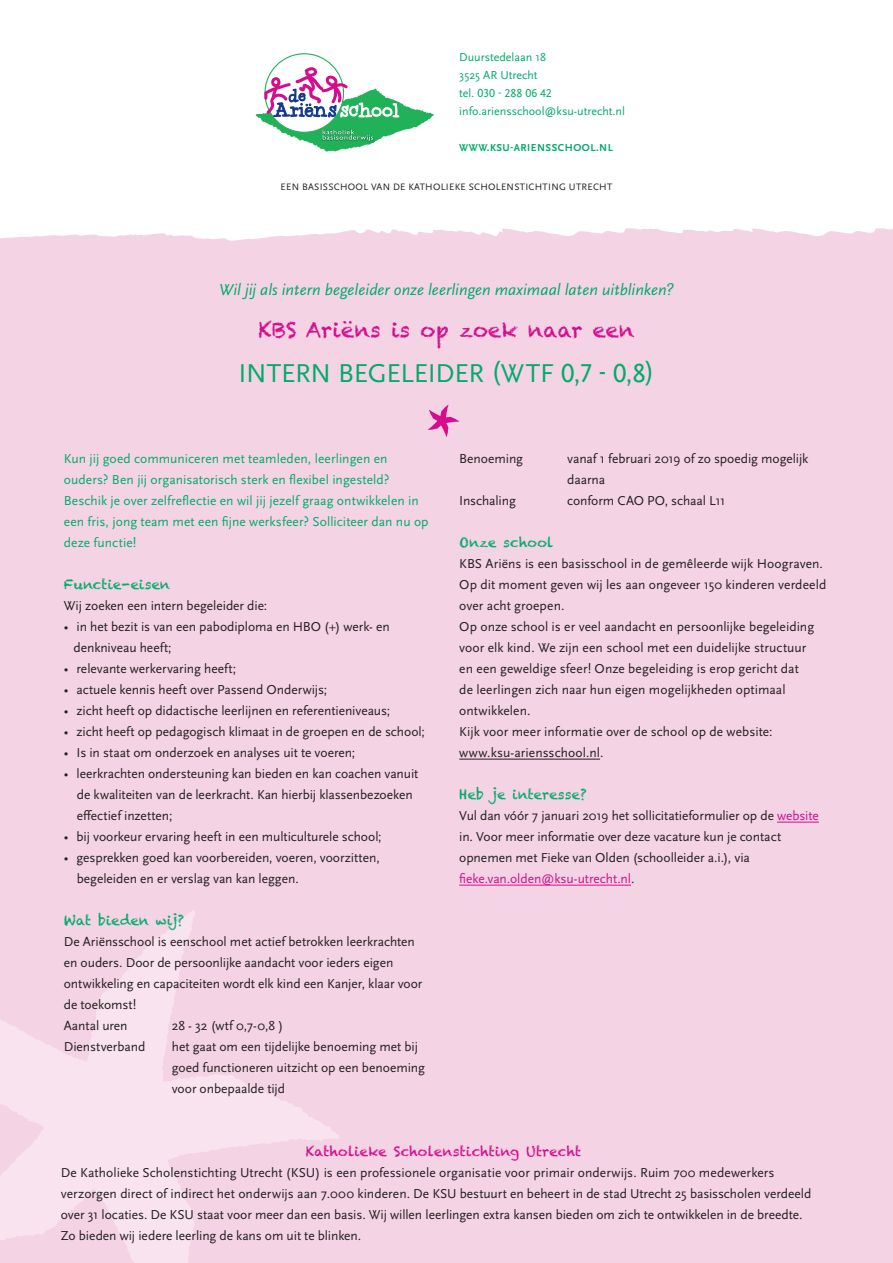
<style>
.page{position:relative;width:893px;height:1263px;background:#fff}
.page>*{position:absolute;margin:0;border:0;box-sizing:border-box;transform-origin:0 0}
.t1{font:27px "Scala Sans Pro";letter-spacing:-.01em;color:#00ab6b}
.t2{font:21px "Chalkduster";color:#d50d8c}
.t3{font:italic 16.5px "Scala Sans Pro";color:#00ab6b}
.t4{font:13.5px/21px "Scala Sans Pro";color:#231f20}
.t5{font:13.5px/21px "Scala Sans Pro";letter-spacing:.005em;color:#00ab6b}
.t6{font:13.5px "Chalkduster";letter-spacing:.01em;color:#00ab6b}
.t7{font:13.5px "Chalkduster";letter-spacing:.01em;color:#d50d8c}
.t8{font:12px/18px "Scala Sans Pro";color:#00ab6b}
.t9{font:700 10.5px "Scala Sans Pro";letter-spacing:.05em;color:#00ab6b}
.t10{font:9.75px "Scala Sans Pro";letter-spacing:.03em;color:#231f20}
.s1{color:#d50d8c}
</style>
<div class="page">
<div style="left:0;top:225px;width:893px;height:1038px;background:#f4d3e4"></div>
<svg style="left:0;top:911px;width:339px;height:352px"></svg>
<hr style="left:459px;top:759px;width:141px;height:1px;background:#231f20">
<hr style="left:777px;top:822px;width:42px;height:1px;background:#d50d8c">
<hr style="left:459px;top:885px;width:172px;height:1px;background:#d50d8c">
<svg style="left:428px;top:405px;width:31px;height:32px"></svg>
<svg style="left:0;top:53px;width:893px;height:188px"></svg>
<div style="left:265px;top:54px;width:78px;height:78px;background:#fff;border-radius:50%"></div>
<svg style="left:256px;top:67px;width:178px;height:85px"></svg>
<p class="t8" style="left:459px;top:48px;width:167px">Duurstedelaan 18<br>3525 AR Utrecht<br>tel. 030 - 288 06 42 info.ariensschool@ksu-utrecht.nl</p>
<p class="t9" style="left:459px;top:141px;width:155px">WWW.KSU-ARIENSSCHOOL.NL</p>
<p class="t10" style="left:281px;top:181px;width:333px">EEN BASISSCHOOL VAN DE KATHOLIEKE SCHOLENSTICHTING UTRECHT</p>
<p class="t3" style="left:219px;top:280px;width:456px">Wil jij als intern begeleider onze leerlingen maximaal laten uitblinken?</p>
<h2 class="t2" style="left:258px;top:317px;width:378px">KBS Ariëns is op zoek naar een</h2>
<h1 class="t1" style="left:239px;top:357px;width:417px">INTERN BEGELEIDER (WTF 0,7 - 0,8)</h1>
<p class="t5" style="left:64px;top:448px;width:366px">Kun jij goed communiceren met teamleden, leerlingen en ouders? Ben jij organisatorisch sterk en flexibel ingesteld?<br>Beschik je over zelfreflectie en wil jij jezelf graag ontwikkelen in een fris, jong team met een fijne werksfeer? Solliciteer dan nu op deze functie!</p>
<p class="t6" style="left:64px;top:576px;width:108px">Functie-eisen</p>
<p class="t4" style="left:64px;top:595px;width:205px">Wij zoeken een intern begeleider die:</p>
<p class="t4" style="left:73px;top:616px;width:318px;text-indent:-10px">• in het bezit is van een pabodiploma en HBO (+) werk- en denkniveau heeft;</p>
<p class="t4" style="left:64px;top:658px;width:174px">• relevante werkervaring heeft;</p>
<p class="t4" style="left:64px;top:679px;width:265px">• actuele kennis heeft over Passend Onderwijs;</p>
<p class="t4" style="left:64px;top:700px;width:328px">• zicht heeft op didactische leerlijnen en referentieniveaus;</p>
<p class="t4" style="left:64px;top:721px;width:363px">• zicht heeft op pedagogisch klimaat in de groepen en de school;</p>
<p class="t4" style="left:64px;top:742px;width:293px">• Is in staat om onderzoek en analyses uit te voeren;</p>
<p class="t4" style="left:77px;top:763px;width:343px;text-indent:-13px">• leerkrachten ondersteuning kan bieden en kan coachen vanuit de kwaliteiten van de leerkracht. Kan hierbij klassenbezoeken effectief inzetten;</p>
<p class="t4" style="left:64px;top:826px;width:319px">• bij voorkeur ervaring heeft in een multiculturele school;</p>
<p class="t4" style="left:77px;top:847px;width:304px;text-indent:-13px">• gesprekken goed kan voorbereiden, voeren, voorzitten, begeleiden en er verslag van kan leggen.</p>
<p class="t6" style="left:64px;top:912px;width:122px">Wat bieden wij?</p>
<p class="t4" style="left:64px;top:931px;width:360px">De Ariënsschool is eenschool met actief betrokken leerkrachten en ouders. Door de persoonlijke aandacht voor ieders eigen ontwikkeling en capaciteiten wordt elk kind een Kanjer, klaar voor de toekomst!<br>Aantal uren</p>
<p class="t4" style="left:172px;top:1015px;width:113px">28 - 32 (wtf 0,7-0,8 )</p>
<p class="t4" style="left:64px;top:1036px;width:83px">Dienstverband</p>
<p class="t4" style="left:172px;top:1036px;width:255px">het gaat om een tijdelijke benoeming met bij goed functioneren uitzicht op een benoeming voor onbepaalde tijd</p>
<p class="t4" style="left:459px;top:448px;width:65px">Benoeming</p>
<p class="t4" style="left:567px;top:448px;width:243px">vanaf 1 februari 2019 of zo spoedig mogelijk daarna</p>
<p class="t4" style="left:459px;top:490px;width:58px">Inschaling</p>
<p class="t4" style="left:567px;top:490px;width:160px">conform CAO PO, schaal L11</p>
<p class="t6" style="left:459px;top:534px;width:96px">Onze school</p>
<p class="t4" style="left:459px;top:553px;width:369px">KBS Ariëns is een basisschool in de gemêleerde wijk Hoograven.<br>Op dit moment geven wij les aan ongeveer 150 kinderen verdeeld over acht groepen.<br>Op onze school is er veel aandacht en persoonlijke begeleiding voor elk kind. We zijn een school met een duidelijke structuur<br>en een geweldige sfeer! Onze begeleiding is erop gericht dat<br>de leerlingen zich naar hun eigen mogelijkheden optimaal ontwikkelen.<br>Kijk voor meer informatie over de school op de website: www.ksu-ariensschool.nl.</p>
<p class="t6" style="left:459px;top:786px;width:129px">Heb je interesse?</p>
<p class="t4" style="left:459px;top:805px;width:361px">Vul dan vóór 7 januari 2019 het sollicitatieformulier op de <span class="s1">website </span>in. Voor meer informatie over deze vacature kun je contact opnemen met Fieke van Olden (schoolleider a.i.), via <span class="s1">fieke.van.olden@ksu-utrecht.nl</span>.</p>
<p class="t7" style="left:306px;top:1143px;width:277px">Katholieke Scholenstichting Utrecht</p>
<p class="t4" style="left:61px;top:1162px;width:752px">De Katholieke Scholenstichting Utrecht (KSU) is een professionele organisatie voor primair onderwijs. Ruim 700 medewerkers verzorgen direct of indirect het onderwijs aan 7.000 kinderen. De KSU bestuurt en beheert in de stad Utrecht 25 basisscholen verdeeld over 31 locaties. De KSU staat voor meer dan een basis. Wij willen leerlingen extra kansen bieden om zich te ontwikkelen in de breedte.<br>Zo bieden wij iedere leerling de kans om uit te blinken.</p>
</div>
